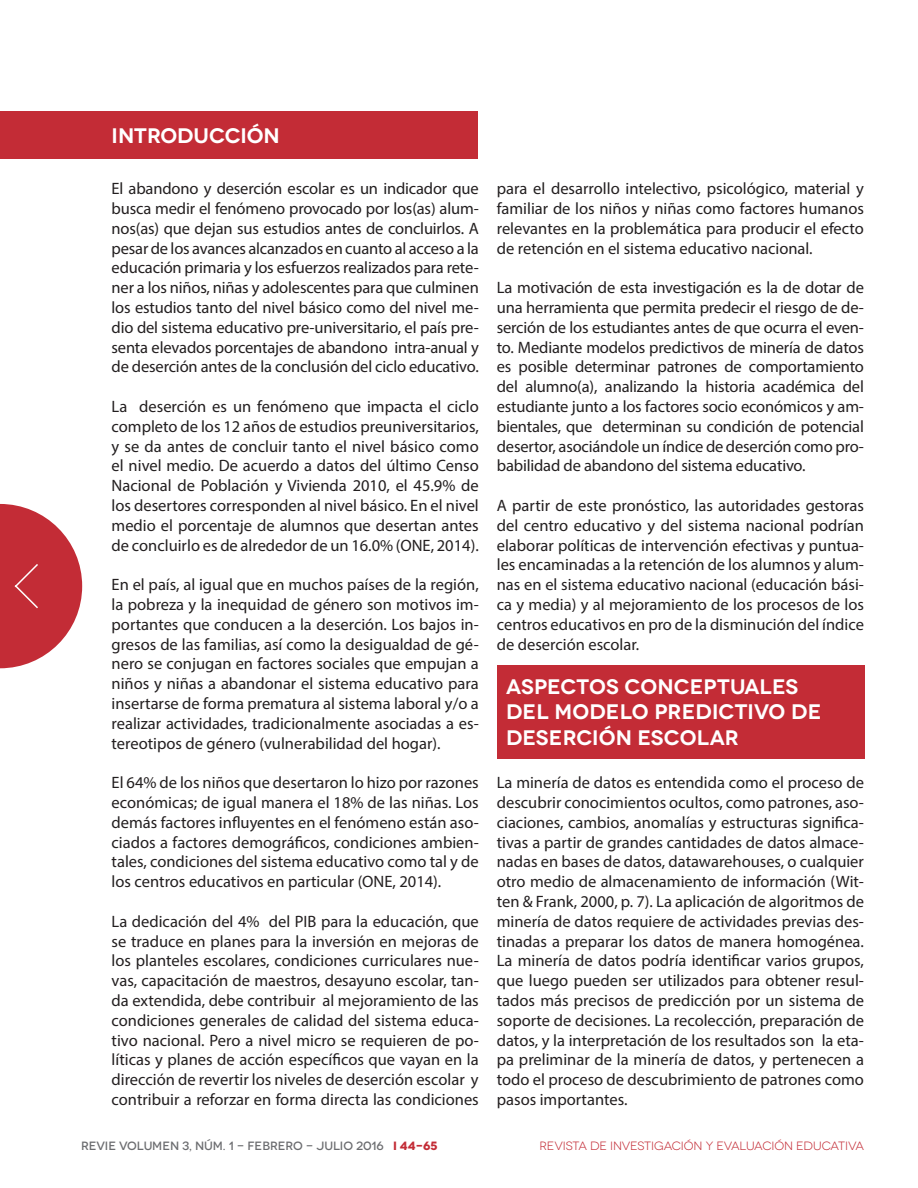
<style>
.page{position:relative;width:918px;height:1188px;background:#fff}
.page>*{position:absolute;margin:0;border:0;box-sizing:border-box;transform-origin:0 0}
.t1{font:600 21px/25.2px "Novecentowide";color:#fff}
.t2{font:16.5px/19.8px "Myriad Pro";color:#231f20;text-align:justify}
.t3{font:500 12px "Novecentowide";color:#6c6d70}
.t4{font:12px "Novecentowide";letter-spacing:-.01em;color:#c32c36}
.s1{font-weight:700;color:#c32c36}
</style>
<div class="page">
<svg style="left:0;top:504px;width:82px;height:164px"></svg>
<div style="left:0;top:112px;width:478px;height:47px;background:#c32c36"></div>
<div style="left:498px;top:665px;width:367px;height:94px;background:#c32c36"></div>
<p class="t1" style="left:112px;top:123px;width:170px">INTRODUCCIÓN</p>
<p class="t2" style="left:112px;top:178px;width:369px">El abandono y deserción escolar es un indicador que busca medir el fenómeno provocado por los(as) alum&shy;nos(as) que dejan sus estudios antes de concluirlos. A pesar de los avances alcanzados en cuanto al acceso a la educación primaria y los esfuerzos realizados para rete&shy;ner a los niños, niñas y adolescentes para que culminen los estudios tanto del nivel básico como del nivel me&shy;dio del sistema educativo pre-universitario, el país pre&shy;senta elevados porcentajes de abandono intra-anual y de deserción antes de la conclusión del ciclo educativo.</p>
<p class="t2" style="left:112px;top:396px;width:369px">La deserción es un fenómeno que impacta el ciclo completo de los 12 años de estudios preuniversitarios, y se da antes de concluir tanto el nivel básico como el nivel medio. De acuerdo a datos del último Censo Nacional de Población y Vivienda 2010, el 45.9% de los desertores corresponden al nivel básico. En el nivel medio el porcentaje de alumnos que desertan antes de concluirlo es de alrededor de un 16.0% (ONE, 2014).</p>
<p class="t2" style="left:112px;top:574px;width:369px">En el país, al igual que en muchos países de la región, la pobreza y la inequidad de género son motivos im&shy;portantes que conducen a la deserción. Los bajos in&shy;gresos de las familias, así como la desigualdad de gé&shy;nero se conjugan en factores sociales que empujan a niños y niñas a abandonar el sistema educativo para insertarse de forma prematura al sistema laboral y/o a realizar actividades, tradicionalmente asociadas a es&shy;tereotipos de género (vulnerabilidad del hogar).</p>
<p class="t2" style="left:112px;top:772px;width:369px">El 64% de los niños que desertaron lo hizo por razones económicas; de igual manera el 18% de las niñas. Los demás factores influyentes en el fenómeno están aso&shy;ciados a factores demográficos, condiciones ambien&shy;tales, condiciones del sistema educativo como tal y de los centros educativos en particular (ONE, 2014).</p>
<p class="t2" style="left:112px;top:911px;width:369px">La dedicación del 4% del PIB para la educación, que se traduce en planes para la inversión en mejoras de los planteles escolares, condiciones curriculares nue&shy;vas, capacitación de maestros, desayuno escolar, tan&shy;da extendida, debe contribuir al mejoramiento de las condiciones generales de calidad del sistema educa&shy;tivo nacional. Pero a nivel micro se requieren de po&shy;líticas y planes de acción específicos que vayan en la dirección de revertir los niveles de deserción escolar y contribuir a reforzar en forma directa las condiciones</p>
<p class="t2" style="left:497px;top:178px;width:369px">para el desarrollo intelectivo, psicológico, material y familiar de los niños y niñas como factores humanos relevantes en la problemática para producir el efecto de retención en el sistema educativo nacional.</p>
<p class="t2" style="left:497px;top:277px;width:369px">La motivación de esta investigación es la de dotar de una herramienta que permita predecir el riesgo de de&shy;serción de los estudiantes antes de que ocurra el even&shy;to. Mediante modelos predictivos de minería de datos es posible determinar patrones de comportamiento del alumno(a), analizando la historia académica del estudiante junto a los factores socio económicos y am&shy;bientales, que determinan su condición de potencial desertor, asociándole un índice de deserción como pro&shy;babilidad de abandono del sistema educativo.</p>
<p class="t2" style="left:497px;top:495px;width:369px">A partir de este pronóstico, las autoridades gestoras del centro educativo y del sistema nacional podrían elaborar políticas de intervención efectivas y puntua&shy;les encaminadas a la retención de los alumnos y alum&shy;nas en el sistema educativo nacional (educación bási&shy;ca y media) y al mejoramiento de los procesos de los centros educativos en pro de la disminución del índice de deserción escolar.</p>
<p class="t1" style="left:506px;top:674px;width:317px">ASPECTOS CONCEPTUALES<br>DEL MODELO PREDICTIVO DE<br>DESERCIÓN ESCOLAR</p>
<p class="t2" style="left:497px;top:772px;width:369px">La minería de datos es entendida como el proceso de descubrir conocimientos ocultos, como patrones, aso&shy;ciaciones, cambios, anomalías y estructuras significa&shy;tivas a partir de grandes cantidades de datos almace&shy;nadas en bases de datos, datawarehouses, o cualquier otro medio de almacenamiento de información (Wit&shy;ten &amp; Frank, 2000, p. 7). La aplicación de algoritmos de minería de datos requiere de actividades previas des&shy;tinadas a preparar los datos de manera homogénea.<br>La minería de datos podría identificar varios grupos, que luego pueden ser utilizados para obtener resul&shy;tados más precisos de predicción por un sistema de soporte de decisiones. La recolección, preparación de datos, y la interpretación de los resultados son la eta&shy;pa preliminar de la minería de datos, y pertenecen a todo el proceso de descubrimiento de patrones como pasos importantes.</p>
<p class="t3" style="left:81px;top:1139px;width:358px">REVIE VOLUMEN 3, NÚM. 1 - FEBRERO - JULIO 2016 <span class="s1">i 44-65</span></p>
<p class="t4" style="left:539px;top:1139px;width:326px">REVISTA DE INVESTIGACIÓN Y EVALUACIÓN EDUCATIVA</p>
</div>
